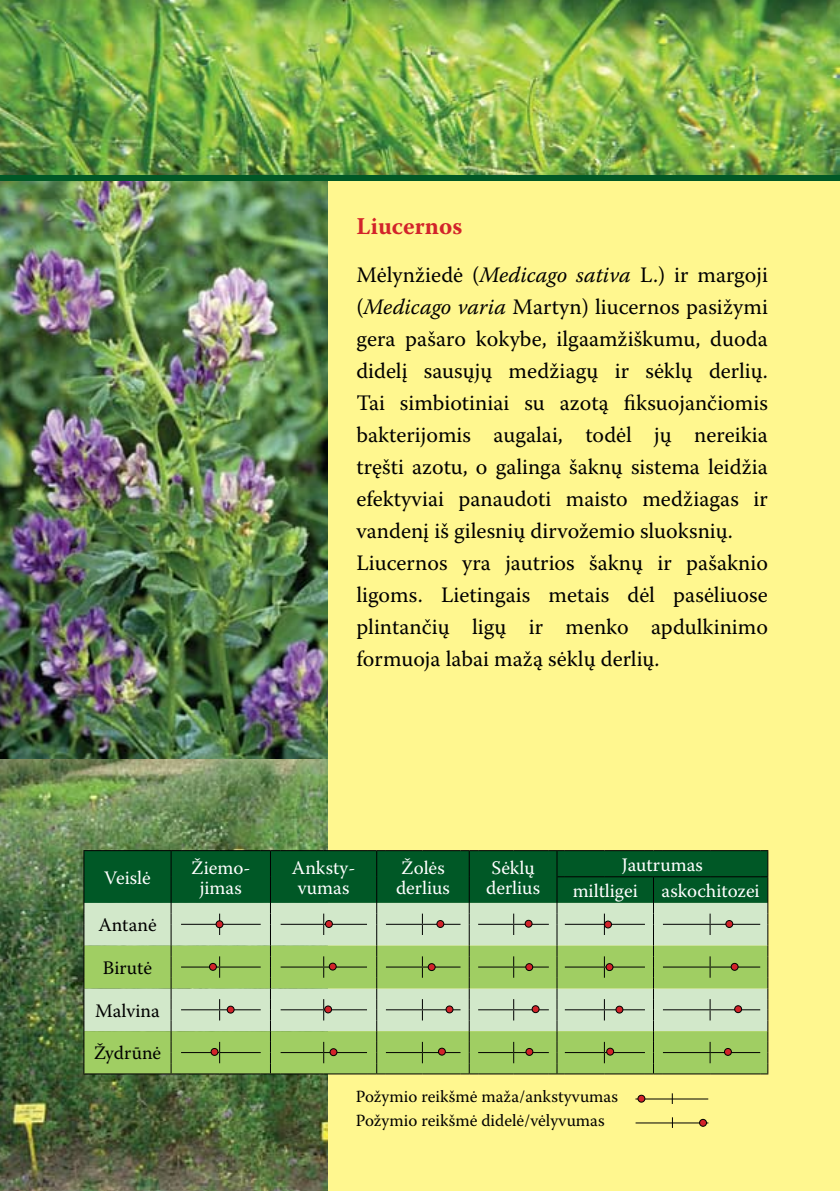
<style>
.page{position:relative;width:840px;height:1191px;background:#fff}
.page>*{position:absolute;margin:0;border:0;box-sizing:border-box;transform-origin:0 0}
.t1{font:700 24px "Warnock Pro";color:#d2232a}
.t2{font:22px/32px "Warnock Pro";color:#000}
.t3{font:19px/20px "Warnock Pro";color:#fff;text-align:center}
.t4{font:19px "Warnock Pro";color:#000}
.t5{font:17px/24px "Warnock Pro";color:#000}
.s1{font-style:italic}
</style>
<div class="page">
<img style="left:0;top:758px;width:328px;height:433px">
<img style="left:0;top:180px;width:328px;height:578px">
<div style="left:328px;top:177px;width:511px;height:1014px;background:#fff78f"></div>
<svg style="left:83px;top:850px;width:685px;height:224px;background:#87b477"></svg>
<img style="left:0;top:0;width:839px;height:175px">
<div style="left:0;top:175px;width:839px;height:5px;background:#005826"></div>
<hr style="left:635px;top:1098px;width:73px;height:1px;background:#000">
<div style="left:637px;top:1095px;width:7px;height:7px;background:#d2232a;border-radius:50%"></div>
<div style="left:637px;top:1094px;width:8px;height:8px;border:1px solid #000;border-radius:50%"></div>
<hr style="left:635px;top:1122px;width:73px;height:1px;background:#000">
<svg style="left:699px;top:1119px;width:7px;height:7px"></svg>
<div style="left:698px;top:1119px;width:8px;height:7px;border:1px solid #000;border-radius:50%"></div>
<div style="left:325px;top:920px;width:7px;height:7px;background:#d2232a;border-radius:50%"></div>
<div style="left:325px;top:920px;width:7px;height:7px;border:1px solid #000;border-radius:50%"></div>
<div style="left:436px;top:920px;width:7px;height:7px;background:#d2232a;border-radius:50%"></div>
<div style="left:436px;top:920px;width:8px;height:7px;border:1px solid #000;border-radius:50%"></div>
<div style="left:525px;top:920px;width:6px;height:7px;background:#d2232a;border-radius:50%"></div>
<div style="left:524px;top:920px;width:8px;height:7px;border:1px solid #000;border-radius:50%"></div>
<div style="left:604px;top:921px;width:7px;height:7px;background:#d2232a;border-radius:50%"></div>
<div style="left:604px;top:920px;width:7px;height:8px;border:1px solid #000;border-radius:50%"></div>
<div style="left:725px;top:920px;width:7px;height:7px;background:#d2232a;border-radius:50%"></div>
<div style="left:725px;top:920px;width:7px;height:7px;border:1px solid #000;border-radius:50%"></div>
<div style="left:216px;top:920px;width:7px;height:7px;background:#d2232a;border-radius:50%"></div>
<div style="left:215px;top:920px;width:8px;height:8px;border:1px solid #000;border-radius:50%"></div>
<div style="left:329px;top:963px;width:7px;height:7px;background:#d2232a;border-radius:50%"></div>
<div style="left:329px;top:962px;width:7px;height:8px;border:1px solid #000;border-radius:50%"></div>
<div style="left:428px;top:963px;width:7px;height:7px;background:#d2232a;border-radius:50%"></div>
<div style="left:427px;top:963px;width:8px;height:8px;border:1px solid #000;border-radius:50%"></div>
<div style="left:525px;top:963px;width:7px;height:7px;background:#d2232a;border-radius:50%"></div>
<div style="left:525px;top:963px;width:8px;height:8px;border:1px solid #000;border-radius:50%"></div>
<div style="left:605px;top:963px;width:7px;height:7px;background:#d2232a;border-radius:50%"></div>
<div style="left:605px;top:963px;width:8px;height:8px;border:1px solid #000;border-radius:50%"></div>
<div style="left:730px;top:963px;width:7px;height:7px;background:#d2232a;border-radius:50%"></div>
<div style="left:730px;top:963px;width:8px;height:7px;border:1px solid #000;border-radius:50%"></div>
<div style="left:209px;top:963px;width:7px;height:7px;background:#d2232a;border-radius:50%"></div>
<div style="left:209px;top:963px;width:8px;height:7px;border:1px solid #000;border-radius:50%"></div>
<div style="left:324px;top:1006px;width:7px;height:7px;background:#d2232a;border-radius:50%"></div>
<div style="left:324px;top:1005px;width:8px;height:8px;border:1px solid #000;border-radius:50%"></div>
<div style="left:446px;top:1006px;width:6px;height:7px;background:#d2232a;border-radius:50%"></div>
<div style="left:445px;top:1005px;width:8px;height:8px;border:1px solid #000;border-radius:50%"></div>
<div style="left:532px;top:1005px;width:6px;height:7px;background:#d2232a;border-radius:50%"></div>
<div style="left:531px;top:1005px;width:8px;height:8px;border:1px solid #000;border-radius:50%"></div>
<div style="left:615px;top:1006px;width:7px;height:7px;background:#d2232a;border-radius:50%"></div>
<div style="left:615px;top:1005px;width:8px;height:8px;border:1px solid #000;border-radius:50%"></div>
<svg style="left:734px;top:1005px;width:7px;height:7px"></svg>
<div style="left:733px;top:1005px;width:8px;height:8px;border:1px solid #000;border-radius:50%"></div>
<div style="left:227px;top:1006px;width:7px;height:7px;background:#d2232a;border-radius:50%"></div>
<div style="left:227px;top:1005px;width:7px;height:8px;border:1px solid #000;border-radius:50%"></div>
<div style="left:330px;top:1048px;width:7px;height:7px;background:#d2232a;border-radius:50%"></div>
<div style="left:329px;top:1048px;width:8px;height:8px;border:1px solid #000;border-radius:50%"></div>
<div style="left:438px;top:1048px;width:7px;height:7px;background:#d2232a;border-radius:50%"></div>
<div style="left:438px;top:1047px;width:7px;height:8px;border:1px solid #000;border-radius:50%"></div>
<div style="left:525px;top:1048px;width:7px;height:7px;background:#d2232a;border-radius:50%"></div>
<div style="left:525px;top:1048px;width:8px;height:7px;border:1px solid #000;border-radius:50%"></div>
<div style="left:606px;top:1048px;width:7px;height:7px;background:#d2232a;border-radius:50%"></div>
<div style="left:606px;top:1047px;width:7px;height:8px;border:1px solid #000;border-radius:50%"></div>
<svg style="left:724px;top:1048px;width:7px;height:7px"></svg>
<div style="left:723px;top:1048px;width:8px;height:7px;border:1px solid #000;border-radius:50%"></div>
<div style="left:211px;top:1048px;width:7px;height:7px;background:#d2232a;border-radius:50%"></div>
<div style="left:210px;top:1048px;width:8px;height:7px;border:1px solid #000;border-radius:50%"></div>
<p class="t1" style="left:356px;top:212px;width:107px">Liucernos</p>
<p class="t2" style="left:356px;top:258px;width:413px">Mėlynžiedė (<span class="s1">Medicago sativa</span> L.) ir margoji (<span class="s1">Medicago varia</span> Martyn) liucernos pasižymi gera pašaro kokybe, ilgaamžiškumu, duoda didelį sausųjų medžiagų ir sėklų derlių.<br>Tai simbiotiniai su azotą fiksuojančiomis bakterijomis augalai, todėl jų nereikia tręšti azotu, o galinga šaknų sistema leidžia efektyviai panaudoti maisto medžiagas ir vandenį iš gilesnių dirvožemio sluoksnių.<br>Liucernos yra jautrios šaknų ir pašaknio ligoms. Lietingais metais dėl pasėliuose plintančių ligų ir menko apdulkinimo formuoja labai mažą sėklų derlių.</p>
<p class="t3" style="left:104px;top:867px;width:48px">Veislė</p>
<p class="t4" style="left:98px;top:913px;width:60px">Antanė</p>
<p class="t4" style="left:103px;top:956px;width:51px">Birutė</p>
<p class="t4" style="left:95px;top:999px;width:66px">Malvina</p>
<p class="t4" style="left:94px;top:1041px;width:69px">Žydrūnė</p>
<p class="t3" style="left:191px;top:857px;width:61px">Žiemo&shy;jimas</p>
<p class="t3" style="left:292px;top:857px;width:65px">Anksty&shy;vumas</p>
<p class="t3" style="left:396px;top:857px;width:55px;text-align:left">Žolės derlius</p>
<p class="t3" style="left:486px;top:857px;width:55px;text-align:left">Sėklų derlius</p>
<p class="t3" style="left:572px;top:851px;width:188px;line-height:26.4px">Jautrumas<br>miltligei askochitozei</p>
<p class="t5" style="left:355px;top:1084px;width:264px">Požymio reikšmė maža/ankstyvumas<br>Požymio reikšmė didelė/vėlyvumas</p>
</div>
